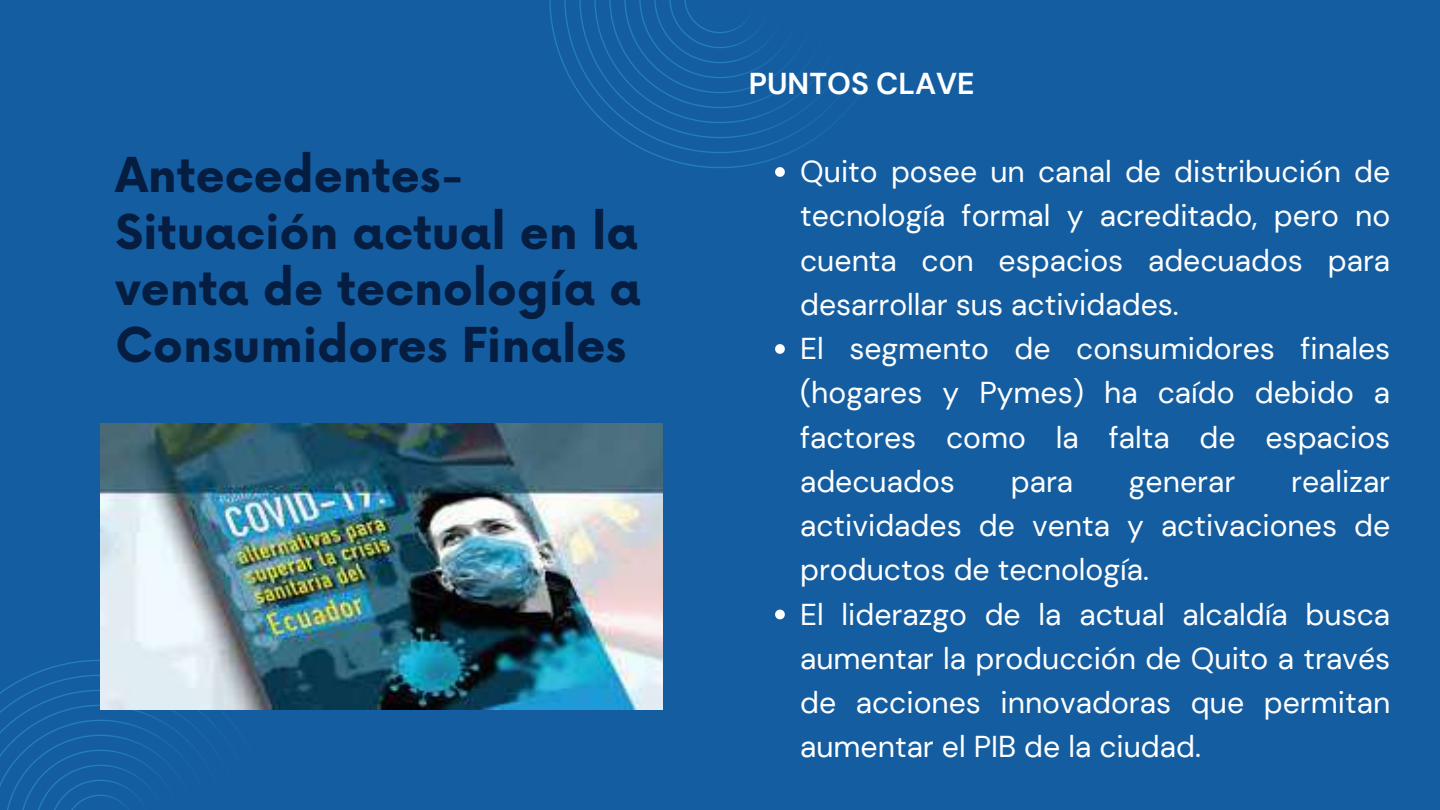
<style>
.page{position:relative;width:1440px;height:810px;background:#145da0}
.page>*{position:absolute;margin:0;border:0;box-sizing:border-box;transform-origin:0 0}
.t1{font:700 46.9px/56.5px "Now";color:#051d40}
.t2{font:30.2px/44.2px "DM Sans";color:#fff}
.t3{font:700 30.2px "DM Sans";color:#fff}
</style>
<div class="page">
<svg style="left:549px;top:0;width:288px;height:168px"></svg>
<svg style="left:775px;top:167px;width:10px;height:10px"></svg>
<svg style="left:775px;top:344px;width:10px;height:10px"></svg>
<svg style="left:775px;top:610px;width:10px;height:9px"></svg>
<svg style="left:0;top:660px;width:209px;height:150px"></svg>
<img style="left:100px;top:424px;width:562px;height:286px">
<p class="t3" style="left:749px;top:64px;width:227px">PUNTOS CLAVE</p>
<h1 class="t1" style="left:116px;top:150px;width:527px">Antecedentes-<br>Situación actual en la venta de tecnología a<br>Consumidores Finales</h1>
<p class="t2" style="left:800px;top:150px;width:592px">Quito posee un canal de distribución de tecnología formal y acreditado, pero no cuenta con espacios adecuados para desarrollar sus actividades.<br>El segmento de consumidores finales (hogares y Pymes) ha caído debido a factores como la falta de espacios adecuados</p>
<p class="t2" style="left:800px;top:459px;width:592px;text-indent:491px">realizar actividades de venta y activaciones de productos de tecnología.<br>El liderazgo de la actual alcaldía busca aumentar la producción de Quito a través de acciones innovadoras que permitan aumentar el PIB de la ciudad.</p>
<p class="t2" style="left:1011px;top:459px;width:64px">para</p>
<p class="t2" style="left:1129px;top:459px;width:108px">generar</p>
</div>
